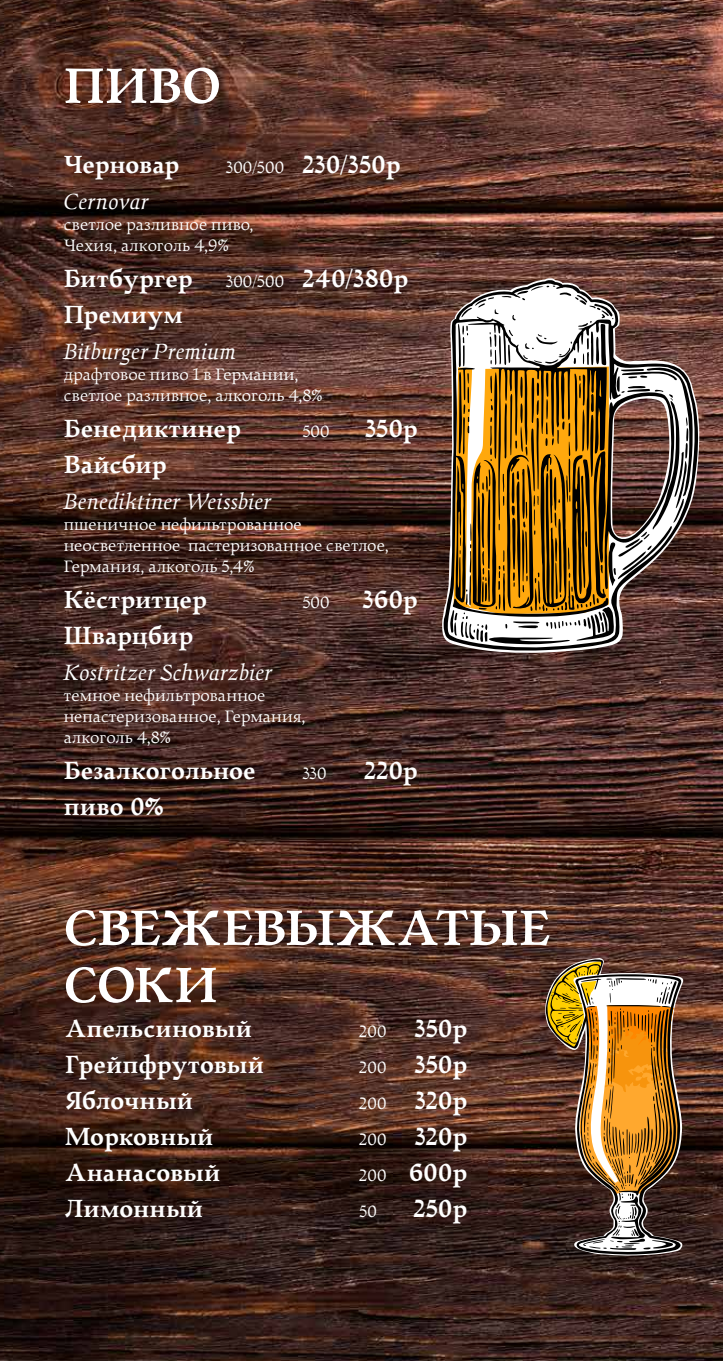
<style>
.page{position:relative;width:723px;height:1361px;background:#fff}
.page>*{position:absolute;margin:0;border:0;box-sizing:border-box;transform-origin:0 0}
.t1{font:700 54px/57px "Walleye";letter-spacing:-.01em;color:#fff}
.t2{font:700 27px/36px "Walleye";color:#fff}
.t3{font:italic 24px "Walleye";color:#fff}
.t4{font:18px/21px "Walleye";color:#fff}
.s1{font-weight:400;font-size:18px}
</style>
<div class="page">
<img style="left:0;top:0;width:723px;height:1361px">
<svg style="left:442px;top:278px;width:258px;height:375px;background:#694941"></svg>
<svg style="left:443px;top:280px;width:255px;height:371px"></svg>
<img style="left:543px;top:958px;width:142px;height:298px">
<h1 class="t1" style="left:64px;top:58px;width:159px">ПИВО</h1>
<h2 class="t2" style="left:64px;top:147px;width:117px">Черновар</h2>
<h2 class="t2" style="left:226px;top:147px;width:176px"><span class="s1">300/500</span> 230/350р</h2>
<h3 class="t3" style="left:64px;top:188px;width:87px">Cernovar</h3>
<p class="t4" style="left:64px;top:214px;width:192px">светлое разливное пиво,<br>Чехия, алкоголь 4,9%</p>
<h2 class="t2" style="left:64px;top:261px;width:346px">Битбургер <span class="s1">300/500</span> 240/380р<br>Премиум</h2>
<h3 class="t3" style="left:64px;top:338px;width:174px">Bitburger Premium</h3>
<p class="t4" style="left:64px;top:364px;width:260px">драфтовое пиво 1 в Германии, светлое разливное, алкоголь 4,8%</p>
<h2 class="t2" style="left:64px;top:411px;width:179px">Бенедиктинер</h2>
<p class="t4" style="left:302px;top:421px;width:29px">500</p>
<h2 class="t2" style="left:365px;top:411px;width:54px">350р</h2>
<h2 class="t2" style="left:64px;top:447px;width:105px">Вайсбир</h2>
<h3 class="t3" style="left:64px;top:488px;width:209px">Benediktiner Weissbier</h3>
<p class="t4" style="left:64px;top:514px;width:327px">пшеничное нефильтрованное неосветленное пастеризованное светлое,<br>Германия, алкоголь 5,4%</p>
<h2 class="t2" style="left:64px;top:582px;width:145px">Кёстритцер</h2>
<h2 class="t2" style="left:302px;top:582px;width:117px"><span class="s1">500</span> 360р</h2>
<h2 class="t2" style="left:64px;top:618px;width:131px">Шварцбир</h2>
<h3 class="t3" style="left:64px;top:659px;width:210px">Kostritzer Schwarzbier</h3>
<p class="t4" style="left:64px;top:685px;width:243px">темное нефильтрованное непастеризованное, Германия, алкоголь 4,8%</p>
<h2 class="t2" style="left:64px;top:753px;width:193px">Безалкогольное</h2>
<p class="t4" style="left:302px;top:763px;width:26px">330</p>
<h2 class="t2" style="left:364px;top:753px;width:55px">220р</h2>
<h2 class="t2" style="left:64px;top:789px;width:102px">пиво 0%</h2>
<h1 class="t1" style="left:64px;top:900px;width:489px">СВЕЖЕВЫЖАТЫЕ<br>СОКИ</h1>
<h2 class="t2" style="left:65px;top:1011px;width:188px">Апельсиновый</h2>
<h2 class="t2" style="left:359px;top:1011px;width:110px"><span class="s1">200</span> 350р</h2>
<h2 class="t2" style="left:65px;top:1047px;width:200px">Грейпфрутовый</h2>
<h2 class="t2" style="left:359px;top:1047px;width:110px"><span class="s1">200</span> 350р</h2>
<h2 class="t2" style="left:65px;top:1083px;width:129px">Яблочный</h2>
<h2 class="t2" style="left:359px;top:1083px;width:109px"><span class="s1">200</span> 320р</h2>
<h2 class="t2" style="left:65px;top:1119px;width:150px">Морковный</h2>
<h2 class="t2" style="left:359px;top:1119px;width:109px"><span class="s1">200</span> 320р</h2>
<h2 class="t2" style="left:65px;top:1155px;width:157px">Ананасовый</h2>
<h2 class="t2" style="left:359px;top:1155px;width:110px"><span class="s1">200</span> 600р</h2>
<h2 class="t2" style="left:65px;top:1191px;width:139px">Лимонный</h2>
<p class="t4" style="left:359px;top:1201px;width:19px">50</p>
<h2 class="t2" style="left:413px;top:1191px;width:55px">250р</h2>
</div>
